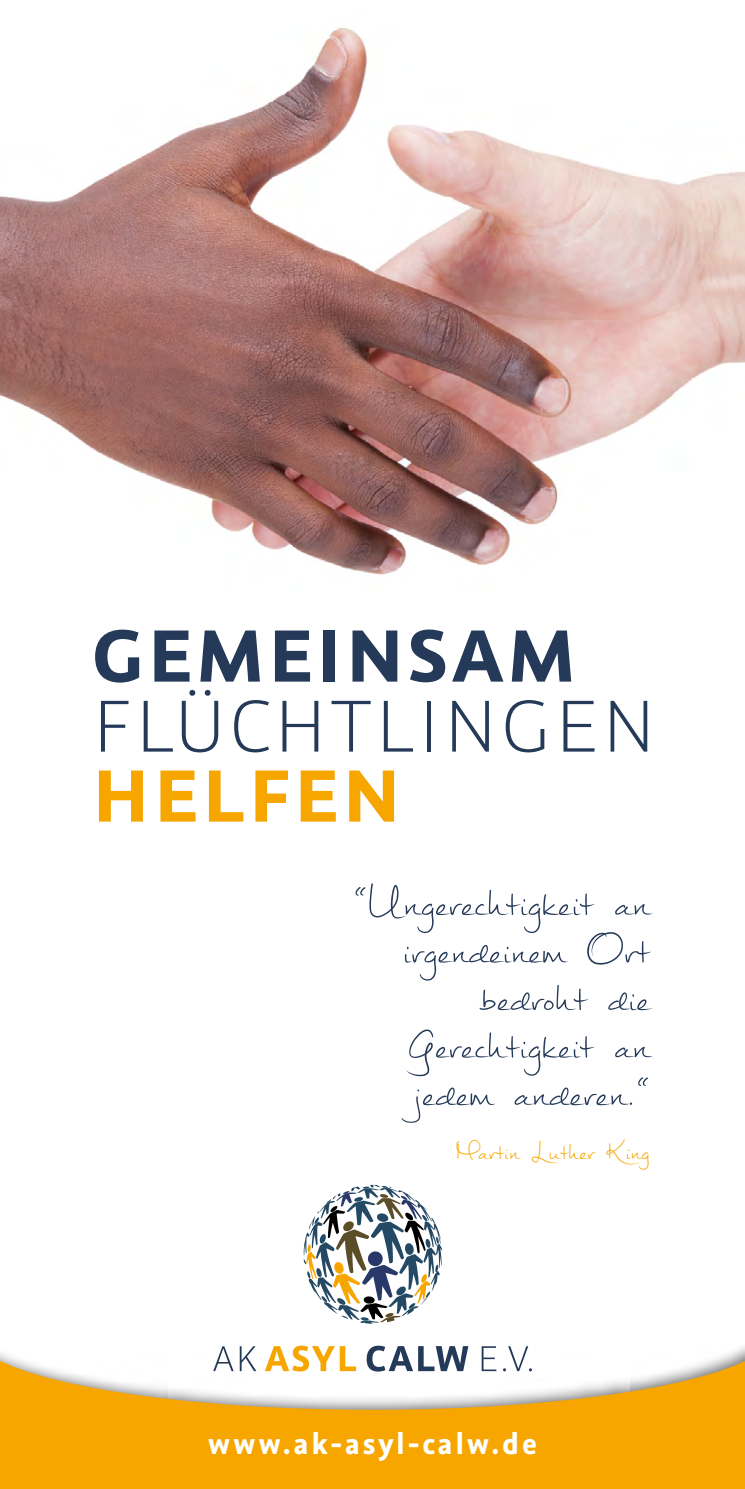
<style>
.page{position:relative;width:745px;height:1489px;background:#fff}
.page>*{position:absolute;margin:0;border:0;box-sizing:border-box;transform-origin:0 0}
.t1{font:300 82.5px "Graublau Sans";letter-spacing:.05em;color:#253a59}
.t2{font:700 82.5px "Graublau Sans";letter-spacing:.05em;color:#253a59}
.t3{font:700 82.5px "Graublau Sans";letter-spacing:.05em;color:#f7a600}
.t4{font:67.5px/47.5px "Mathilde";letter-spacing:.01em;color:#253a59;text-align:right}
.t5{font:40px "Mathilde";letter-spacing:.01em;color:#f7a600}
.t6{font:700 32.5px "Graublau Sans";letter-spacing:.09em;color:#fff;scale:.95 1}
.s1{font-size:67px}
</style>
<div class="page">
<svg style="left:0;top:1350px;width:744px;height:138px;fill:#f7a600"></svg>
<img style="left:0;top:27px;width:744px;height:548px">
<svg style="left:213px;top:1346px;width:20px;height:24px"></svg>
<svg style="left:239px;top:1346px;width:17px;height:24px"></svg>
<svg style="left:265px;top:1345px;width:91px;height:26px"></svg>
<svg style="left:366px;top:1345px;width:102px;height:26px"></svg>
<svg style="left:481px;top:1346px;width:15px;height:24px"></svg>
<svg style="left:502px;top:1346px;width:29px;height:25px"></svg>
<svg style="left:303px;top:1184px;width:139px;height:139px"></svg>
<p class="t2" style="left:92px;top:602px;width:484px">GEMEINSAM</p>
<p class="t1" style="left:92px;top:677px;width:565px">FLÜCHTLINGEN</p>
<p class="t3" style="left:92px;top:742px;width:310px">HELFEN</p>
<p class="t4" style="left:353px;top:867px;width:297px">“Ungerechtigkeit an irgendeinem Ort bedroht die<br>Gerechtigkeit an jedem anderen<span class="s1">.“</span></p>
<p class="t5" style="left:455px;top:1121px;width:195px">Martin Luther King</p>
<p class="t6" style="left:208px;top:1422px;width:347px">www.ak-asyl-calw.de</p>
</div>
